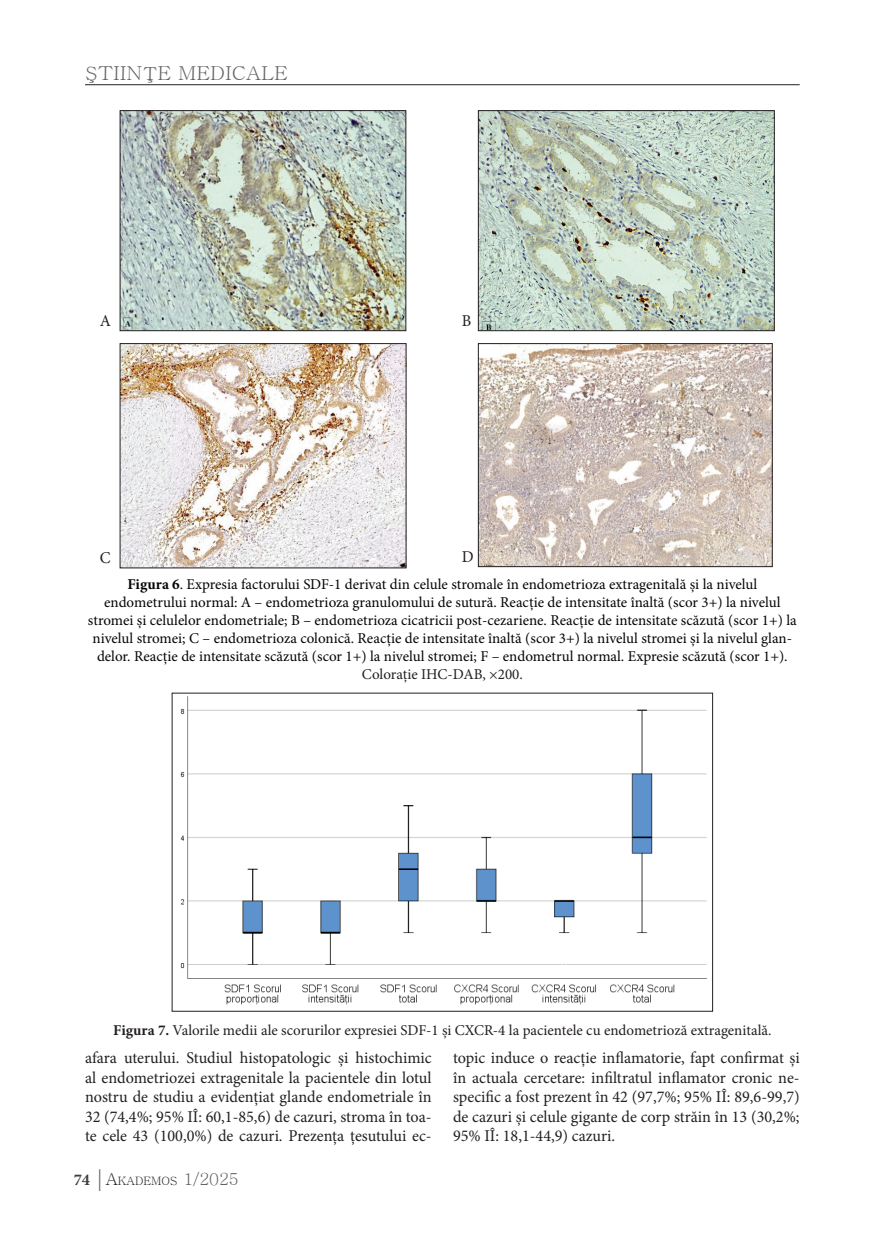
<style>
.page{position:relative;width:872px;height:1234px;background:#fff}
.page>*{position:absolute;margin:0;border:0;box-sizing:border-box;transform-origin:0 0}
.t1{font:19.2px "Batang";color:#636366;scale:1.06 1}
.t2{font:16.5px/19.5px "Minion Pro";color:#231f20;text-align:justify}
.t3{font:15px/18px "Minion Pro";color:#040503;text-align:center}
.t4{font:15px "Minion Pro";color:#231f20}
.t5{font:11.55px "Batang";color:#231f20}
.s1{font-weight:700}
.s2{font-family:"Minion Pro";font-weight:700;font-size:16.5px;color:#3e3e3f}
.s3{font-family:"Garamond";font-size:24px;color:#636366}
.s4{font-size:16.5px}
.s5{font-size:16.5px;color:#636366}
</style>
<div class="page">
<hr style="left:85px;top:84px;width:714px;height:1px;background:#231f20">
<img style="left:180px;top:696px;width:528px;height:309px">
<img style="left:122px;top:112px;width:282px;height:217px">
<div style="left:120px;top:110px;width:286px;height:221px;border:1px solid #231f20"></div>
<img style="left:480px;top:112px;width:292px;height:217px">
<div style="left:478px;top:110px;width:296px;height:221px;border:1px solid #231f20"></div>
<img style="left:122px;top:345px;width:282px;height:221px">
<div style="left:120px;top:343px;width:286px;height:225px;border:1px solid #231f20"></div>
<img style="left:480px;top:345px;width:290px;height:219px">
<div style="left:478px;top:343px;width:294px;height:223px;border:1px solid #231f20"></div>
<p class="t1" style="left:85px;top:64px;width:193px">ŞTIINŢE MEDICALE</p>
<p class="t2" style="left:100px;top:311px;width:13px">A</p>
<p class="t2" style="left:462px;top:311px;width:11px">B</p>
<p class="t2" style="left:100px;top:547px;width:12px">C</p>
<p class="t2" style="left:462px;top:547px;width:13px">D</p>
<p class="t3" style="left:88px;top:575px;width:710px"><span class="s1">Figura 6</span>. Expresia factorului SDF-1 derivat din celule stromale în endometrioza extragenitală și la nivelul endometrului normal: A – endometrioza granulomului de sutură. Reacție de intensitate înaltă (scor 3+) la nivelul stromei și celulelor endometriale; B – endometrioza cicatricii post-cezariene. Reacție de intensitate scăzută (scor 1+) la nivelul stromei; C – endometrioza colonică. Reacție de intensitate înaltă (scor 3+) la nivelul stromei și la nivelul glan&shy;delor. Reacție de intensitate scăzută (scor 1+) la nivelul stromei; F – endometrul normal. Expresie scăzută (scor 1+).</p>
<p class="t4" style="left:362px;top:663px;width:163px">Colorație IHC-DAB, ×200.</p>
<p class="t4" style="left:113px;top:1019px;width:660px"><span class="s1">Figura 7.</span> Valorile medii ale scorurilor expresiei SDF-1 și CXCR-4 la pacientele cu endometrioză extragenitală.</p>
<p class="t2" style="left:453px;top:1047px;width:348px">topic induce o reacție inflamatorie, fapt confirmat și în actuala cercetare: infiltratul inflamator cronic ne&shy;specific a fost prezent în 42 (97,7%; 95% IÎ: 89,6-99,7) de cazuri și celule gigante de corp străin în 13 (30,2%; 95% IÎ: 18,1-44,9) cazuri.</p>
<p class="t2" style="left:85px;top:1047px;width:348px">afara uterului. Studiul histopatologic și histochimic al endometriozei extragenitale la pacientele din lotul nostru de studiu a evidențiat glande endometriale în 32 (74,4%; 95% IÎ: 60,1-85,6) de cazuri, stroma în toa&shy;te cele 43 (100,0%) de cazuri. Prezența țesutului ec-</p>
<p class="t5" style="left:74px;top:1175px;width:167px"><span class="s2">74</span> <span class="s3">|</span><span class="s4">A</span>KADEMOS <span class="s5">1/2025</span></p>
</div>
